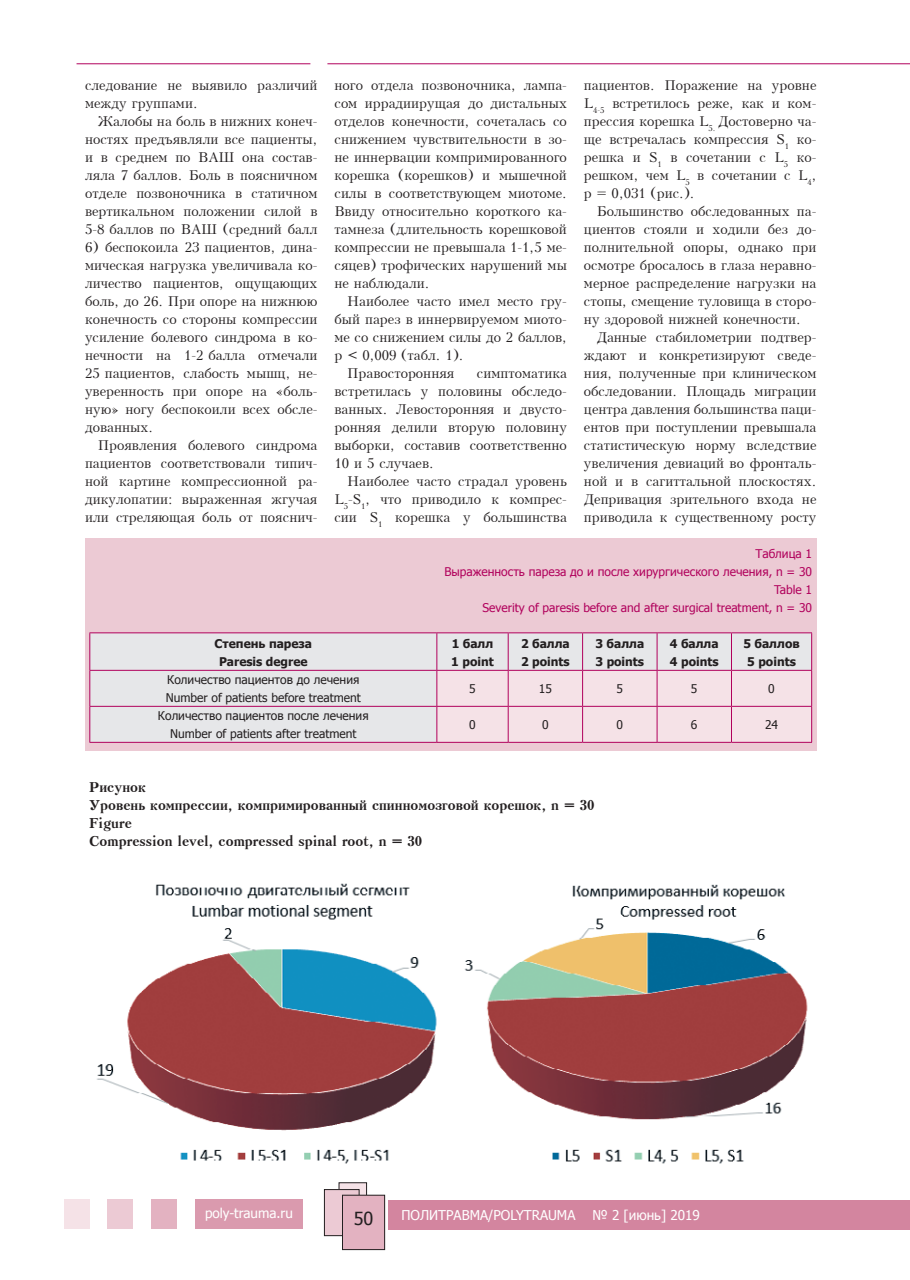
<style>
.page{position:relative;width:910px;height:1280px;background:#fff}
.page>*{position:absolute;margin:0;border:0;box-sizing:border-box;transform-origin:0 0}
.t1{font:18px "Tahoma";color:#231f20}
.t2{font:13.5px/18px "Kudrashov Plain";color:#231f20;text-align:justify}
.t3{font:700 13.5px/18px "Kudrashov";color:#231f20}
.t4{font:13.5px "Tahoma";color:#fff}
.t5{font:12px/18px "Tahoma";color:#231f20}
.t6{font:12px/18px "Tahoma";color:#b1015c;text-align:right}
.t7{font:700 12px/18px "Tahoma";color:#231f20}
</style>
<div class="page">
<div style="left:196px;top:1198px;width:107px;height:30px;background:#da9aae"></div>
<div style="left:151px;top:1198px;width:25px;height:30px;background:#e3b2c1"></div>
<div style="left:107px;top:1198px;width:26px;height:30px;background:#eccad4"></div>
<div style="left:64px;top:1198px;width:25px;height:30px;background:#f5e2e7"></div>
<div style="left:389px;top:1199px;width:521px;height:30px;background:#d3859f"></div>
<div style="left:339px;top:1183px;width:28px;height:36px;background:#f5e2e7"></div>
<div style="left:339px;top:1182px;width:28px;height:37px;border:1px solid #231f20"></div>
<div style="left:324px;top:1189px;width:35px;height:47px;background:#eccad4"></div>
<div style="left:324px;top:1189px;width:35px;height:47px;border:1px solid #231f20"></div>
<div style="left:342px;top:1195px;width:43px;height:54px;background:#e3b2c1"></div>
<div style="left:342px;top:1195px;width:43px;height:55px;border:1px solid #231f20"></div>
<hr style="left:327px;top:63px;width:583px;height:1px;background:#b1015c">
<hr style="left:77px;top:63px;width:233px;height:1px;background:#b1015c">
<div style="left:85px;top:538px;width:731px;height:212px;background:#eccad4"></div>
<div style="left:90px;top:633px;width:721px;height:109px;background:#e6e7e9"></div>
<div style="left:437px;top:671px;width:374px;height:71px;background:#f5e2e7"></div>
<hr style="left:89px;top:632px;width:348px;height:1px;background:#b1015c">
<hr style="left:89px;top:633px;width:1px;height:37px;background:#b1015c">
<hr style="left:437px;top:632px;width:71px;height:1px;background:#b1015c">
<hr style="left:436px;top:633px;width:1px;height:37px;background:#b1015c">
<hr style="left:508px;top:632px;width:75px;height:1px;background:#b1015c">
<hr style="left:508px;top:633px;width:1px;height:37px;background:#b1015c">
<hr style="left:583px;top:632px;width:74px;height:1px;background:#b1015c">
<hr style="left:582px;top:633px;width:1px;height:37px;background:#b1015c">
<hr style="left:657px;top:632px;width:74px;height:1px;background:#b1015c">
<hr style="left:657px;top:633px;width:1px;height:37px;background:#b1015c">
<hr style="left:731px;top:632px;width:81px;height:1px;background:#b1015c">
<hr style="left:731px;top:633px;width:1px;height:37px;background:#b1015c">
<hr style="left:811px;top:633px;width:1px;height:37px;background:#b1015c">
<hr style="left:89px;top:670px;width:348px;height:1px;background:#b1015c">
<hr style="left:89px;top:671px;width:1px;height:35px;background:#b1015c">
<hr style="left:437px;top:670px;width:71px;height:1px;background:#b1015c">
<hr style="left:436px;top:671px;width:1px;height:35px;background:#b1015c">
<hr style="left:508px;top:670px;width:75px;height:1px;background:#b1015c">
<hr style="left:508px;top:671px;width:1px;height:35px;background:#b1015c">
<hr style="left:583px;top:670px;width:74px;height:1px;background:#b1015c">
<hr style="left:582px;top:671px;width:1px;height:35px;background:#b1015c">
<hr style="left:657px;top:670px;width:74px;height:1px;background:#b1015c">
<hr style="left:657px;top:671px;width:1px;height:35px;background:#b1015c">
<hr style="left:731px;top:670px;width:81px;height:1px;background:#b1015c">
<hr style="left:731px;top:671px;width:1px;height:35px;background:#b1015c">
<hr style="left:811px;top:671px;width:1px;height:35px;background:#b1015c">
<hr style="left:89px;top:706px;width:348px;height:1px;background:#b1015c">
<hr style="left:89px;top:707px;width:1px;height:35px;background:#b1015c">
<hr style="left:437px;top:706px;width:71px;height:1px;background:#b1015c">
<hr style="left:436px;top:707px;width:1px;height:35px;background:#b1015c">
<hr style="left:508px;top:706px;width:75px;height:1px;background:#b1015c">
<hr style="left:508px;top:707px;width:1px;height:35px;background:#b1015c">
<hr style="left:583px;top:706px;width:74px;height:1px;background:#b1015c">
<hr style="left:582px;top:707px;width:1px;height:35px;background:#b1015c">
<hr style="left:657px;top:706px;width:74px;height:1px;background:#b1015c">
<hr style="left:657px;top:707px;width:1px;height:35px;background:#b1015c">
<hr style="left:731px;top:706px;width:81px;height:1px;background:#b1015c">
<hr style="left:731px;top:707px;width:1px;height:35px;background:#b1015c">
<hr style="left:811px;top:707px;width:1px;height:35px;background:#b1015c">
<hr style="left:89px;top:742px;width:348px;height:1px;background:#b1015c">
<hr style="left:437px;top:742px;width:71px;height:1px;background:#b1015c">
<hr style="left:508px;top:742px;width:75px;height:1px;background:#b1015c">
<hr style="left:583px;top:742px;width:74px;height:1px;background:#b1015c">
<hr style="left:657px;top:742px;width:74px;height:1px;background:#b1015c">
<hr style="left:731px;top:742px;width:81px;height:1px;background:#b1015c">
<img style="left:97px;top:883px;width:340px;height:248px">
<img style="left:180px;top:1149px;width:209px;height:15px">
<img style="left:464px;top:884px;width:344px;height:236px">
<img style="left:552px;top:1149px;width:192px;height:15px">
<p class="t2" style="left:85px;top:76px;width:234px">следование не выявило различий между группами.</p>
<p class="t2" style="left:85px;top:112px;width:234px;text-indent:13px">Жалобы на боль в нижних конеч&shy;ностях предъявляли все пациенты, и в среднем по ВАШ она состав&shy;ляла 7 баллов. Боль в поясничном отделе позвоночника в статичном вертикальном положении силой в 5-8 баллов по ВАШ (средний балл</p>
<p class="t2" style="left:85px;top:238px;width:234px">6) беспокоила 23 пациентов, дина&shy;мическая нагрузка увеличивала ко&shy;личество пациентов, ощущающих боль, до 26. При опоре на нижнюю конечность со стороны компрессии усиление болевого синдрома в ко&shy;нечности на 1-2 балла отмечали 25 пациентов, слабость мышц, не&shy;уверенность при опоре на «боль&shy;ную» ногу беспокоили всех обсле&shy;дованных.</p>
<p class="t2" style="left:85px;top:436px;width:234px;text-indent:13px">Проявления болевого синдрома пациентов соответствовали типич&shy;ной картине компрессионной ра&shy;дикулопатии: выраженная жгучая или стреляющая боль от пояснич-</p>
<p class="t2" style="left:584px;top:76px;width:234px">пациентов. Поражение на уровне L<sub>4-5</sub> встретилось реже, как и ком&shy;прессия корешка L<sub>5.</sub> Достоверно ча&shy;ще встречалась компрессия S<sub>1</sub> ко&shy;решка и S<sub>1</sub> в сочетании с L<sub>5</sub> ко&shy;решком, чем L<sub>5</sub> в сочетании с L<sub>4</sub>, p = 0,031 (рис.).</p>
<p class="t2" style="left:584px;top:202px;width:234px;text-indent:13px">Большинство обследованных па&shy;циентов стояли и ходили без до&shy;полнительной опоры, однако при осмотре бросалось в глаза неравно&shy;мерное распределение нагрузки на стопы, смещение туловища в сторо&shy;ну здоровой нижней конечности.</p>
<p class="t2" style="left:584px;top:328px;width:234px;text-indent:13px">Данные стабилометрии подтвер&shy;ждают и конкретизируют сведе&shy;ния, полученные при клиническом обследовании. Площадь миграции центра давления большинства паци&shy;ентов при поступлении превышала статистическую норму вследствие увеличения девиаций во фронталь&shy;ной и в сагиттальной плоскостях.<br>Депривация зрительного входа не приводила к существенному росту</p>
<p class="t6" style="left:444px;top:544px;width:369px">Таблица 1<br>Выраженность пареза до и после хирургического лечения, n = 30<br>Table 1<br>Severity of paresis before and after surgical treatment, n = 30</p>
<p class="t2" style="left:334px;top:76px;width:234px">ного отдела позвоночника, лампа&shy;сом иррадиирущая до дистальных отделов конечности, сочеталась со снижением чувствительности в зо&shy;не иннервации компримированного корешка (корешков) и мышечной силы в соответствующем миотоме.<br>Ввиду относительно короткого ка&shy;тамнеза (длительность корешковой компрессии не превышала 1-1,5 ме&shy;сяцев) трофических нарушений мы не наблюдали.</p>
<p class="t2" style="left:347px;top:292px;width:221px">Наиболее часто имел место гру-</p>
<p class="t2" style="left:334px;top:310px;width:234px">бый парез в иннервируемом миото-</p>
<p class="t2" style="left:334px;top:328px;width:234px">ме со снижением силы до 2 баллов,</p>
<p class="t2" style="left:334px;top:346px;width:131px">p &lt; 0,009 (табл. 1).</p>
<p class="t2" style="left:347px;top:364px;width:109px">Правосторонняя</p>
<p class="t2" style="left:334px;top:364px;width:234px;text-indent:142px">симптоматика встретилась у половины обследо&shy;ванных. Левосторонняя и двусто&shy;ронняя делили вторую половину выборки, составив соответственно 10 и 5 случаев.</p>
<p class="t2" style="left:334px;top:472px;width:234px;text-indent:13px">Наиболее часто страдал уровень L<sub>5</sub>-S<sub>1</sub>, что приводило к компрес&shy;сии S<sub>1</sub> корешка у большинства</p>
<p class="t7" style="left:215px;top:634px;width:99px;text-align:center">Степень пареза<br>Paresis degree</p>
<p class="t7" style="left:451px;top:634px;width:44px">1 балл<br>1 point</p>
<p class="t7" style="left:521px;top:634px;width:50px">2 балла<br>2 points</p>
<p class="t7" style="left:595px;top:634px;width:50px">3 балла<br>3 points</p>
<p class="t7" style="left:670px;top:634px;width:50px">4 балла<br>4 points</p>
<p class="t7" style="left:743px;top:634px;width:58px;text-align:center">5 баллов<br>5 points</p>
<p class="t5" style="left:166px;top:670px;width:197px">Количество пациентов до лечения<br>Number of patients before treatment</p>
<p class="t5" style="left:469px;top:679px;width:8px">5</p>
<p class="t5" style="left:539px;top:679px;width:15px">15</p>
<p class="t5" style="left:617px;top:679px;width:8px">5</p>
<p class="t5" style="left:691px;top:679px;width:8px">5</p>
<p class="t5" style="left:768px;top:679px;width:8px">0</p>
<p class="t5" style="left:158px;top:706px;width:212px;text-align:center">Количество пациентов после лечения<br>Number of patients after treatment</p>
<p class="t5" style="left:469px;top:715px;width:8px">0</p>
<p class="t5" style="left:542px;top:715px;width:8px">0</p>
<p class="t5" style="left:617px;top:715px;width:8px">0</p>
<p class="t5" style="left:691px;top:715px;width:8px">6</p>
<p class="t5" style="left:765px;top:715px;width:15px">24</p>
<p class="t3" style="left:89px;top:778px;width:507px">Рисунок<br>Уровень компрессии, компримированный спинномозговой корешок, n = 30<br>Figure<br>Compression level, compressed spinal root, n = 30</p>
<p class="t4" style="left:205px;top:1204px;width:89px">poly-trauma.ru</p>
<h1 class="t1" style="left:354px;top:1206px;width:21px">50</h1>
<p class="t4" style="left:401px;top:1206px;width:176px">ПОЛИТРАВМА/POLYTRAUMA</p>
<p class="t4" style="left:592px;top:1206px;width:109px">№ 2 [июнь] 2019</p>
</div>
